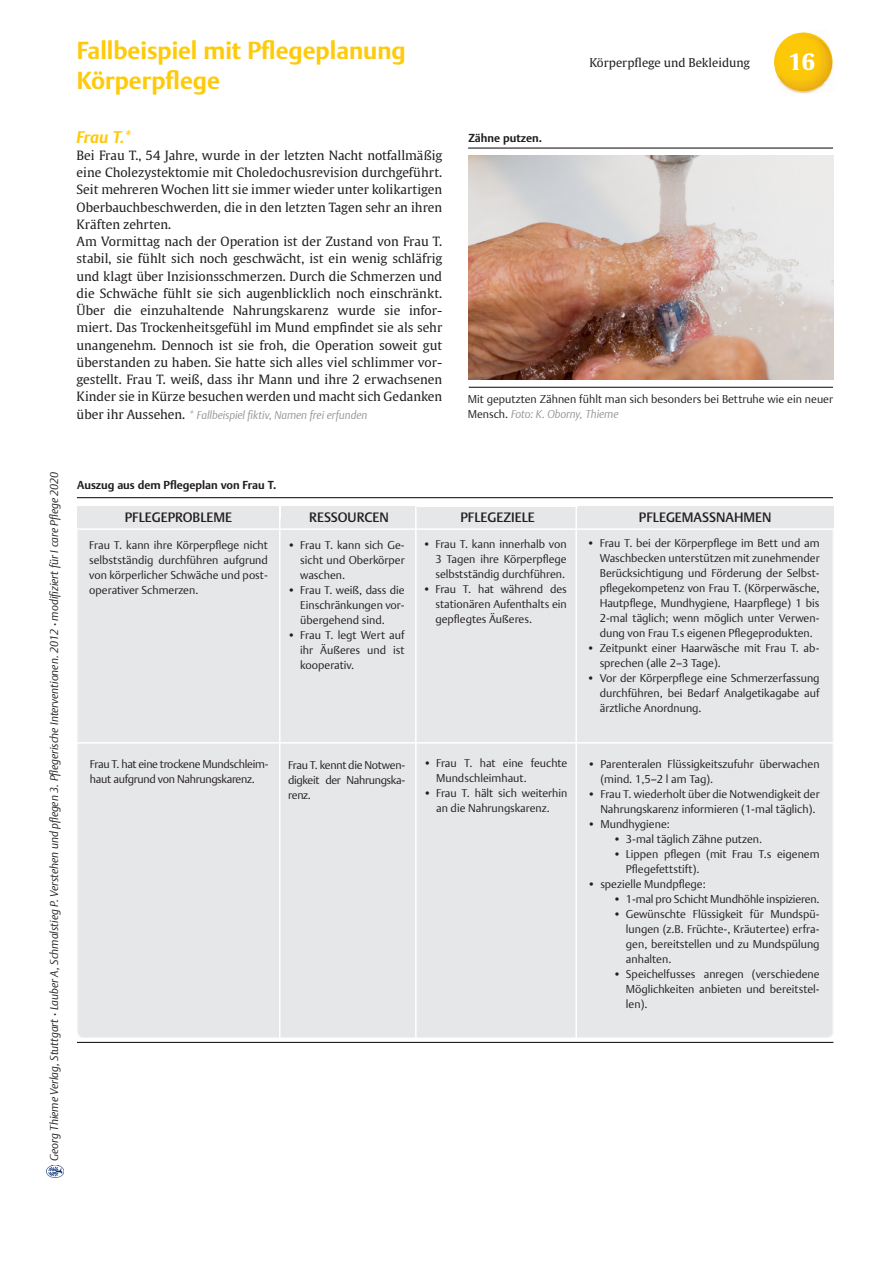
<style>
.page{position:relative;width:893px;height:1263px;background:#fff}
.page>*{position:absolute;margin:0;border:0;box-sizing:border-box;transform-origin:0 0}
.Ü1{font:700 24px "Thieme Argo 2011";color:#feca0a}
.t1{font:700 22.5px "Thieme Gulliver 2011";color:#fff}
.Ü2{font:italic 700 16.5px "Thieme Argo 2011";color:#feca0a}
.ÜberschriftKästen{font:500 13.5px "Thieme Argo 2011";color:#231f20}
.Fließtext_mit_Einzug{font:12.75px/17.2px "Thieme Gulliver 2011";color:#231f20;text-align:justify}
.Fließtext{font:12.75px/17.2px "Thieme Gulliver 2011";color:#231f20;text-align:justify}
.Kapitel{font:12px "Thieme Gulliver 2011";color:#231f20}
.Fließtext_Infobox_Bu{font:300 11.25px/15px "Thieme Argo 2011";color:#231f20;text-align:justify}
.t2{font:italic 300 11.25px "Thieme Argo 2011";color:#231f20}
.Bildunterschrift{font:300 11.25px/15px "Thieme Argo 2011";color:#231f20}
.Fließtext_Infobox_Bu-2{font:300 11.25px/15px "Thieme Argo 2011";letter-spacing:-.025em;color:#231f20}
.Fließtext_mit_Einzug-2{font:italic 300 11.25px "Thieme Argo 2011";color:#939598}
.Bildüberschrift{font:700 11.25px "Thieme Argo 2011";color:#231f20}
.s1{font-family:"Thieme Gulliver 2011";font-weight:400;font-style:normal;font-size:12.75px;color:#231f20}
.s2{font-style:italic;color:#939598}
.s3{font-weight:500;font-style:normal}
</style>
<div class="page">
<img style="left:46px;top:1165px;width:17px;height:13px">
<hr style="left:468px;top:147px;width:365px;height:2px;background:#231f20">
<hr style="left:469px;top:387px;width:364px;height:1px;background:#231f20">
<hr style="left:77px;top:497px;width:756px;height:1px;background:#231f20">
<div style="left:78px;top:519px;width:755px;height:518px;background:#e6e7e9;border-radius:6px"></div>
<hr style="left:279px;top:499px;width:1px;height:634px;background:#fff">
<hr style="left:415px;top:501px;width:2px;height:624px;background:#fff">
<div style="left:77px;top:507px;width:756px;height:21px;background:#e6e7e9"></div>
<hr style="left:575px;top:501px;width:2px;height:624px;background:#fff">
<hr style="left:77px;top:528px;width:785px;height:2px;background:#fff">
<hr style="left:77px;top:1042px;width:756px;height:1px;background:#231f20">
<hr style="left:69px;top:742px;width:803px;height:2px;background:#fff">
<img style="left:469px;top:155px;width:364px;height:224px">
<img style="left:799px;top:91px;width:15px;height:3px">
<img style="left:822px;top:39px;width:11px;height:30px">
<img style="left:774px;top:47px;width:53px;height:44px">
<img style="left:778px;top:33px;width:44px;height:14px">
<img style="left:821px;top:40px;width:11px;height:38px">
<p class="Ü1" style="left:77px;top:35px;width:331px">Fallbeispiel mit Pflegeplanung</p>
<p class="Ü1" style="left:77px;top:65px;width:145px">Körperpflege</p>
<p class="Ü2" style="left:77px;top:126px;width:57px">Frau T.*</p>
<p class="Fließtext" style="left:77px;top:146px;width:367px">Bei Frau T., 54 Jahre, wurde in der letzten Nacht notfallmäßig eine Cholezystektomie mit Choledochusrevision durchgeführt.<br>Seit mehreren Wochen litt sie immer wieder unter kolikartigen Oberbauchbeschwerden, die in den letzten Tagen sehr an ihren Kräften zehrten.</p>
<p class="Fließtext_mit_Einzug" style="left:77px;top:232px;width:367px">Am Vormittag nach der Operation ist der Zustand von Frau T. stabil, sie fühlt sich noch geschwächt, ist ein wenig schläfrig und klagt über Inzisionsschmerzen. Durch die Schmerzen und die Schwäche fühlt sie sich augenblicklich noch einschränkt.<br>Über die einzuhaltende Nahrungskarenz wurde sie infor&shy;miert. Das Trockenheitsgefühl im Mund empfindet sie als sehr unangenehm. Dennoch ist sie froh, die Operation soweit gut überstanden zu haben. Sie hatte sich alles viel schlimmer vor&shy;gestellt. Frau T. weiß, dass ihr Mann und ihre 2 erwachsenen Kinder sie in Kürze besuchen werden und macht sich Gedanken</p>
<p class="Fließtext_mit_Einzug-2" style="left:77px;top:407px;width:292px"><span class="s1">über ihr Aussehen.</span> * Fallbeispiel fiktiv, Namen frei erfunden</p>
<p class="Bildüberschrift" style="left:468px;top:130px;width:75px">Zähne putzen.</p>
<p class="Kapitel" style="left:589px;top:54px;width:162px">Körperpflege und Bekleidung</p>
<p class="t1" style="left:789px;top:44px;width:28px">16</p>
<p class="Bildunterschrift" style="left:468px;top:391px;width:367px">Mit geputzten Zähnen fühlt man sich besonders bei Bettruhe wie ein neuer<br>Mensch. <span class="s2">Foto: K. Oborny, Thieme</span></p>
<p class="t2" style="left:47px;top:1161px;width:691px;rotate:-90deg">Georg Thieme Verlag, Stuttgart <span class="s3">·</span> Lauber A, Schmalstieg P. Verstehen und pflegen 3. Pflegerische Interventionen. 2012 <span class="s3">·</span> modifiziert für I care Pflege 2020</p>
<p class="Bildüberschrift" style="left:77px;top:478px;width:201px">Auszug aus dem Pflegeplan von Frau T.</p>
<p class="ÜberschriftKästen" style="left:125px;top:508px;width:109px">PFLEGEPROBLEME</p>
<p class="ÜberschriftKästen" style="left:460px;top:508px;width:76px">PFLEGEZIELE</p>
<p class="Fließtext_Infobox_Bu" style="left:300px;top:537px;width:106px;text-indent:-13px">• Frau T. kann sich Ge&shy;sicht und Oberkörper waschen.</p>
<p class="Fließtext_Infobox_Bu" style="left:300px;top:582px;width:106px;text-indent:-13px">• Frau T. weiß, dass die Einschränkungen vor&shy;übergehend sind.</p>
<p class="Fließtext_Infobox_Bu" style="left:300px;top:627px;width:106px;text-indent:-13px">• Frau T. legt Wert auf ihr Äußeres und ist kooperativ.</p>
<p class="ÜberschriftKästen" style="left:309px;top:508px;width:81px">RESSOURCEN</p>
<p class="Fließtext_Infobox_Bu" style="left:435px;top:536px;width:133px;text-indent:-13px">• Frau T. kann innerhalb von 3 Tagen ihre Körperpflege selbstständig durchführen.</p>
<p class="Fließtext_Infobox_Bu" style="left:435px;top:581px;width:133px;text-indent:-13px">• Frau T. hat während des stationären Aufenthalts ein gepflegtes Äußeres.</p>
<p class="Fließtext_Infobox_Bu" style="left:89px;top:538px;width:180px">Frau T. kann ihre Körperpflege nicht selbstständig durchführen aufgrund von körperlicher Schwäche und post&shy;operativer Schmerzen.</p>
<p class="ÜberschriftKästen" style="left:639px;top:508px;width:134px">PFLEGEMASSNAHMEN</p>
<p class="Fließtext_Infobox_Bu" style="left:600px;top:535px;width:221px;text-indent:-13px">• Frau T. bei der Körperpflege im Bett und am Waschbecken unterstützen mit zunehmender Berücksichtigung und Förderung der Selbst&shy;pflegekompetenz von Frau T. (Körperwäsche, Hautpflege, Mundhygiene, Haarpflege) 1 bis 2-mal täglich; wenn möglich unter Verwen&shy;dung von Frau T.s eigenen Pflegeprodukten.</p>
<p class="Fließtext_Infobox_Bu" style="left:600px;top:640px;width:221px;text-indent:-13px">• Zeitpunkt einer Haarwäsche mit Frau T. ab&shy;sprechen (alle 2–3 Tage).</p>
<p class="Fließtext_Infobox_Bu" style="left:600px;top:670px;width:221px;text-indent:-13px">• Vor der Körperpflege eine Schmerzerfassung durchführen, bei Bedarf Analgetikagabe auf ärztliche Anordnung.</p>
<p class="Fließtext_Infobox_Bu" style="left:288px;top:757px;width:119px">Frau T. kennt die Notwen&shy;digkeit der Nahrungska&shy;renz.</p>
<p class="Fließtext_Infobox_Bu" style="left:436px;top:755px;width:133px;text-indent:-13px">• Frau T. hat eine feuchte<br>Mundschleimhaut.</p>
<p class="Fließtext_Infobox_Bu-2" style="left:90px;top:756px;width:180px">Frau T. hat eine trockene Mundschleim&shy;haut aufgrund von Nahrungskarenz.</p>
<p class="Fließtext_Infobox_Bu" style="left:600px;top:756px;width:221px;text-indent:-13px">• Parenteralen Flüssigkeitszufuhr überwachen (mind. 1,5–2 l am Tag).</p>
<p class="Fließtext_Infobox_Bu" style="left:600px;top:786px;width:221px;text-indent:-13px">• Frau T. wiederholt über die Notwendigkeit der<br>Nahrungskarenz informieren (1-mal täglich).</p>
<p class="Fließtext_Infobox_Bu" style="left:588px;top:816px;width:84px">• Mundhygiene:</p>
<p class="Fließtext_Infobox_Bu" style="left:613px;top:831px;width:151px">• 3-mal täglich Zähne putzen.</p>
<p class="Fließtext_Infobox_Bu" style="left:626px;top:846px;width:195px;text-indent:-13px">• Lippen pflegen (mit Frau T.s eigenem<br>Pflegefettstift).</p>
<p class="Fließtext_Infobox_Bu" style="left:588px;top:876px;width:120px">• spezielle Mundpflege:</p>
<p class="Fließtext_Infobox_Bu" style="left:613px;top:891px;width:208px">• 1-mal pro Schicht Mundhöhle inspizieren.</p>
<p class="Fließtext_Infobox_Bu" style="left:626px;top:906px;width:195px;text-indent:-13px">• Gewünschte Flüssigkeit für Mundspü&shy;lungen (z.B. Früchte-, Kräutertee) erfra&shy;gen, bereitstellen und zu Mundspülung anhalten.</p>
<p class="Fließtext_Infobox_Bu" style="left:626px;top:966px;width:195px;text-indent:-13px">• Speichelfusses anregen (verschiedene Möglichkeiten anbieten und bereitstel&shy;len).</p>
<p class="Fließtext_Infobox_Bu" style="left:423px;top:785px;width:146px;text-align:center">• Frau T. hält sich weiterhin an die Nahrungskarenz.</p>
</div>
